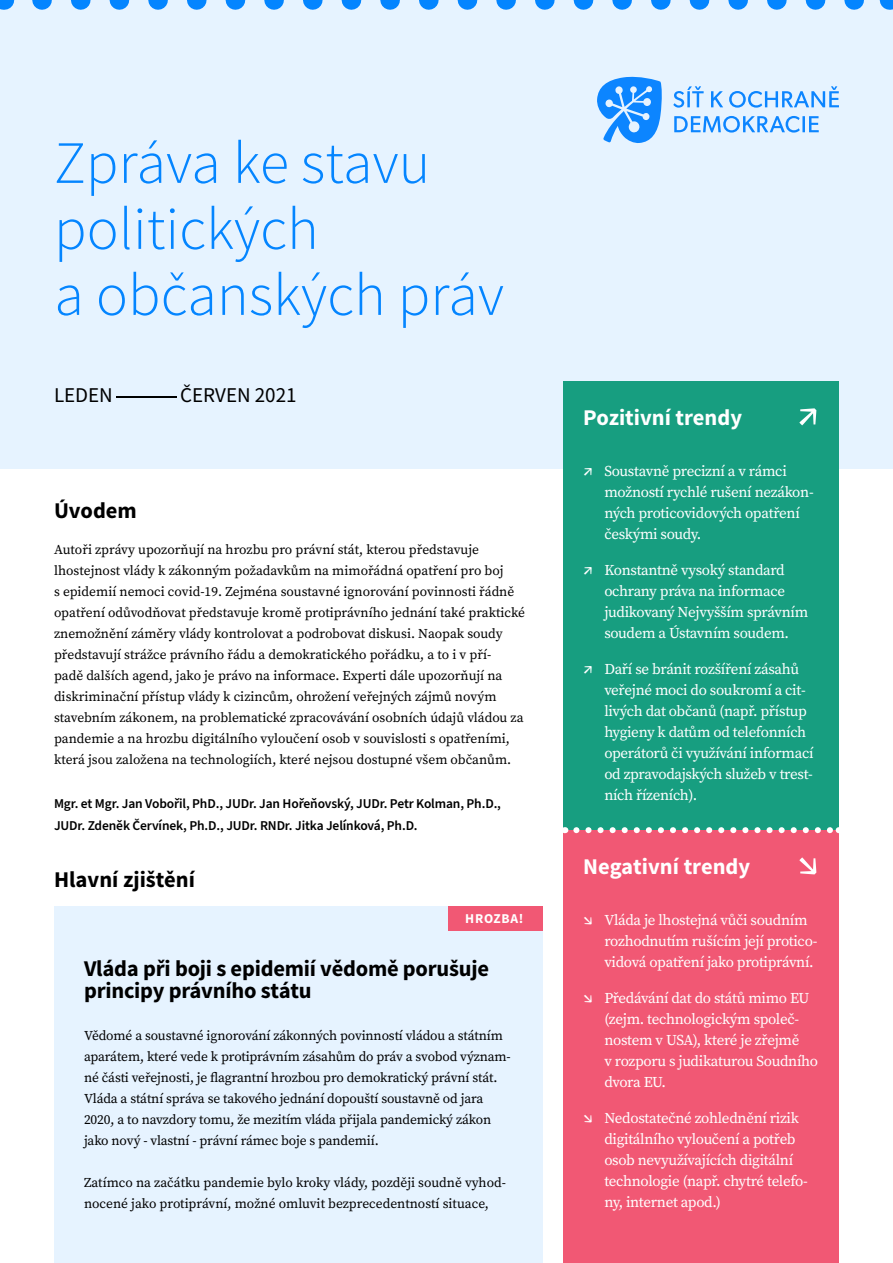
<style>
.page{position:relative;width:893px;height:1263px;background:#fff}
.page>*{position:absolute;margin:0;border:0;box-sizing:border-box;transform-origin:0 0}
.t1{font:300 60px/66px "Source Sans Pro";color:#0485ff}
.t2{font:700 22.5px/22.5px "Source Sans Pro";letter-spacing:-.01em;color:#000}
.t3{font:700 22.5px "Source Sans Pro";color:#fff}
.t4{font:21px "Source Sans Pro";color:#000}
.t5{font:15px/21px "Source Serif Pro";letter-spacing:-.02em;color:#fff}
.t6{font:13.5px/21px "Source Serif Pro";color:#000}
.t7{font:600 13.5px/22.5px "Source Sans Pro";letter-spacing:-.01em;color:#000}
.t8{font:700 13.5px "Source Sans Pro";letter-spacing:.05em;color:#fff}
.s1{font-weight:700}
</style>
<div class="page">
<div style="left:0;top:0;width:893px;height:468px;background:#e6f3ff"></div>
<svg style="left:597px;top:76px;width:65px;height:67px"></svg>
<svg style="left:673px;top:86px;width:31px;height:22px"></svg>
<svg style="left:711px;top:91px;width:12px;height:16px"></svg>
<svg style="left:729px;top:86px;width:110px;height:22px"></svg>
<svg style="left:674px;top:116px;width:126px;height:17px"></svg>
<hr style="left:802px;top:116px;width:3px;height:16px;background:#0c85ff">
<svg style="left:809px;top:116px;width:10px;height:16px"></svg>
<div style="left:564px;top:381px;width:275px;height:449px;background:#179e80"></div>
<svg style="left:799px;top:408px;width:17px;height:17px"></svg>
<div style="left:564px;top:830px;width:275px;height:433px;background:#f15874"></div>
<svg style="left:799px;top:857px;width:17px;height:17px"></svg>
<svg style="left:42px;top:0;width:822px;height:10px"></svg>
<svg style="left:576px;top:827px;width:257px;height:6px"></svg>
<div style="left:54px;top:906px;width:488px;height:357px;background:#e6f3ff"></div>
<div style="left:448px;top:906px;width:94px;height:24px;background:#f15874"></div>
<h1 class="t1" style="left:54px;top:130px;width:451px">Zpráva ke stavu politických<br>a občanských práv</h1>
<h3 class="t4" style="left:54px;top:381px;width:244px">LEDEN—ČERVEN 2021</h3>
<h2 class="t2" style="left:54px;top:500px;width:84px">Úvodem</h2>
<p class="t6" style="left:54px;top:539px;width:472px">Autoři zprávy upozorňují na hrozbu pro právní stát, kterou představuje lhostejnost vlády k zákonným požadavkům na mimořádná opatření pro boj<br>s epidemií nemoci covid-19. Zejména soustavné ignorování povinnosti řádně opatření odůvodňovat představuje kromě protiprávního jednání také praktické znemožnění záměry vlády kontrolovat a podrobovat diskusi. Naopak soudy představují strážce právního řádu a demokratického pořádku, a to i v pří-<br>padě dalších agend, jako je právo na informace. Experti dále upozorňují na diskriminační přístup vlády k cizincům, ohrožení veřejných zájmů novým stavebním zákonem, na problematické zpracovávání osobních údajů vládou za pandemie a na hrozbu digitálního vyloučení osob v souvislosti s opatřeními, která jsou založena na technologiích, které nejsou dostupné všem občanům.</p>
<p class="t7" style="left:54px;top:792px;width:448px">Mgr. et Mgr. Jan Vobořil, PhD., JUDr. Jan Hořeňovský, JUDr. Petr Kolman, Ph.D.,<br>JUDr. Zdeněk Červínek, Ph.D., JUDr. RNDr. Jitka Jelínková, Ph.D.</p>
<h2 class="t2" style="left:54px;top:869px;width:143px">Hlavní zjištění</h2>
<p class="t8" style="left:465px;top:910px;width:60px">HROZBA!</p>
<h2 class="t2" style="left:84px;top:958px;width:407px">Vláda při boji s epidemií vědomě porušuje principy právního státu</h2>
<p class="t6" style="left:84px;top:1025px;width:428px">Vědomé a soustavné ignorování zákonných povinností vládou a státním aparátem, které vede k protiprávním zásahům do práv a svobod význam&shy;né části veřejnosti, je flagrantní hrozbou pro demokratický právní stát.<br>Vláda a státní správa se takového jednání dopouští soustavně od jara 2020, a to navzdory tomu, že mezitím vláda přijala pandemický zákon jako nový - vlastní - právní rámec boje s pandemií.</p>
<p class="t6" style="left:84px;top:1172px;width:423px">Zatímco na začátku pandemie bylo kroky vlády, později soudně vyhod&shy;nocené jako protiprávní, možné omluvit bezprecedentností situace,</p>
<h2 class="t3" style="left:583px;top:403px;width:160px">Pozitivní trendy</h2>
<p class="t5" style="left:604px;top:461px;width:211px;text-indent:-21px"><span class="s1">↗</span> Soustavně precizní a v rámci možností rychlé rušení nezákon&shy;ných proticovidových opatření českými soudy.</p>
<p class="t5" style="left:604px;top:560px;width:205px;text-indent:-21px"><span class="s1">↗</span> Konstantně vysoký standard ochrany práva na informace judikovaný Nejvyšším správním soudem a Ústavním soudem.</p>
<p class="t5" style="left:604px;top:659px;width:211px;text-indent:-21px"><span class="s1">↗</span> Daří se bránit rozšíření zásahů veřejné moci do soukromí a cit&shy;livých dat občanů (např. přístup hygieny k datům od telefonních operátorů či využívání informací od zpravodajských služeb v trest&shy;ních řízeních).</p>
<h2 class="t3" style="left:583px;top:852px;width:168px">Negativní trendy</h2>
<p class="t5" style="left:604px;top:910px;width:215px;text-indent:-21px"><span class="s1">↘</span> Vláda je lhostejná vůči soudním rozhodnutím rušícím její protico&shy;vidová opatření jako protiprávní.</p>
<p class="t5" style="left:604px;top:988px;width:215px;text-indent:-21px"><span class="s1">↘</span> Předávání dat do států mimo EU (zejm. technologickým společ&shy;nostem v USA), které je zřejmě<br>v rozporu s judikaturou Soudního dvora EU.</p>
<p class="t5" style="left:604px;top:1108px;width:205px;text-indent:-21px"><span class="s1">↘</span> Nedostatečné zohlednění rizik digitálního vyloučení a potřeb osob nevyužívajících digitální technologie (např. chytré telefo&shy;ny, internet apod.)</p>
</div>
